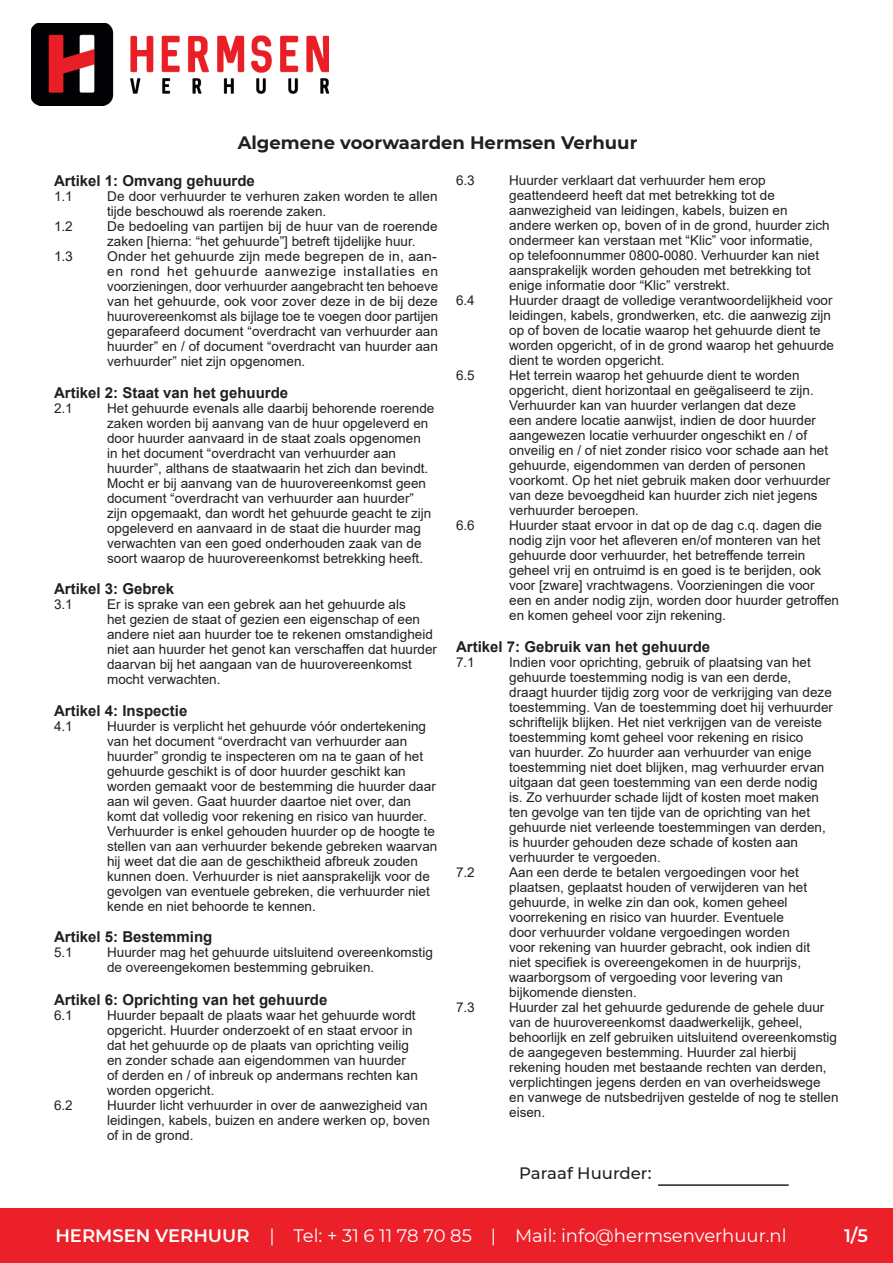
<style>
.page{position:relative;width:893px;height:1263px;background:#fff}
.page>*{position:absolute;margin:0;border:0;box-sizing:border-box;transform-origin:0 0}
.t1{font:18px "Montserrat";color:#fff}
.t2{font:700 18px "Montserrat";color:#231f20}
.t3{font:600 18px "Montserrat";color:#fff}
.t4{font:500 16.5px "Montserrat";color:#231f20}
.t5{font:700 15px "Arial";color:#231f20}
.t6{font:13.5px/15px "Arial";color:#231f20}
.s1{font-weight:600}
</style>
<div class="page">
<img style="left:31px;top:23px;width:298px;height:83px">
<div style="left:0;top:1209px;width:893px;height:54px;background:#eb2028"></div>
<hr style="left:658px;top:1184px;width:131px;height:2px;background:#231f20">
<h1 class="t2" style="left:238px;top:130px;width:401px">Algemene voorwaarden Hermsen Verhuur</h1>
<p class="t5" style="left:54px;top:170px;width:202px">Artikel 1: Omvang gehuurde</p>
<p class="t6" style="left:54px;top:189px;width:20px">1.1</p>
<p class="t6" style="left:107px;top:189px;width:332px">De door verhuurder te verhuren zaken worden te allen tijde beschouwd als roerende zaken.</p>
<p class="t6" style="left:54px;top:219px;width:20px">1.2</p>
<p class="t6" style="left:107px;top:219px;width:332px">De bedoeling van partijen bij de huur van de roerende zaken [hierna: “het gehuurde”] betreft tijdelijke huur.</p>
<p class="t6" style="left:54px;top:249px;width:20px">1.3</p>
<p class="t6" style="left:107px;top:249px;width:332px;text-align:justify">Onder het gehuurde zijn mede begrepen de in, aan&shy;en rond het gehuurde aanwezige installaties en voorzieningen, door verhuurder aangebracht ten behoeve van het gehuurde, ook voor zover deze in de bij deze huurovereenkomst als bijlage toe te voegen door partijen geparafeerd document “overdracht van verhuurder aan huurder” en / of document “overdracht van huurder aan verhuurder” niet zijn opgenomen.</p>
<p class="t5" style="left:54px;top:382px;width:236px">Artikel 2: Staat van het gehuurde</p>
<p class="t6" style="left:54px;top:400px;width:20px">2.1</p>
<p class="t6" style="left:107px;top:400px;width:329px">Het gehuurde evenals alle daarbij behorende roerende zaken worden bij aanvang van de huur opgeleverd en door huurder aanvaard in de staat zoals opgenomen in het document “overdracht van verhuurder aan huurder”, althans de staatwaarin het zich dan bevindt.<br>Mocht er bij aanvang van de huurovereenkomst geen document “overdracht van verhuurder aan huurder” zijn opgemaakt, dan wordt het gehuurde geacht te zijn opgeleverd en aanvaard in de staat die huurder mag verwachten van een goed onderhouden zaak van de soort waarop de huurovereenkomst betrekking heeft.</p>
<p class="t5" style="left:54px;top:578px;width:122px">Artikel 3: Gebrek</p>
<p class="t6" style="left:54px;top:597px;width:20px">3.1</p>
<p class="t6" style="left:107px;top:597px;width:331px">Er is sprake van een gebrek aan het gehuurde als<br>het gezien de staat of gezien een eigenschap of een andere niet aan huurder toe te rekenen omstandigheid niet aan huurder het genot kan verschaffen dat huurder daarvan bij het aangaan van de huurovereenkomst mocht verwachten.</p>
<p class="t5" style="left:54px;top:700px;width:135px">Artikel 4: Inspectie</p>
<p class="t6" style="left:54px;top:718px;width:20px">4.1</p>
<p class="t6" style="left:107px;top:718px;width:332px">Huurder is verplicht het gehuurde vóór ondertekening van het document “overdracht van verhuurder aan huurder” grondig te inspecteren om na te gaan of het gehuurde geschikt is of door huurder geschikt kan worden gemaakt voor de bestemming die huurder daar aan wil geven. Gaat huurder daartoe niet over, dan komt dat volledig voor rekening en risico van huurder.<br>Verhuurder is enkel gehouden huurder op de hoogte te stellen van aan verhuurder bekende gebreken waarvan hij weet dat die aan de geschiktheid afbreuk zouden kunnen doen. Verhuurder is niet aansprakelijk voor de gevolgen van eventuele gebreken, die verhuurder niet kende en niet behoorde te kennen.</p>
<p class="t5" style="left:54px;top:926px;width:160px">Artikel 5: Bestemming</p>
<p class="t6" style="left:54px;top:945px;width:20px">5.1</p>
<p class="t6" style="left:107px;top:945px;width:327px">Huurder mag het gehuurde uitsluitend overeenkomstig de overeengekomen bestemming gebruiken.</p>
<p class="t5" style="left:54px;top:989px;width:275px">Artikel 6: Oprichting van het gehuurde</p>
<p class="t6" style="left:54px;top:1008px;width:20px">6.1</p>
<p class="t6" style="left:107px;top:1008px;width:312px">Huurder bepaalt de plaats waar het gehuurde wordt opgericht. Huurder onderzoekt of en staat ervoor in dat het gehuurde op de plaats van oprichting veilig en zonder schade aan eigendommen van huurder of derden en / of inbreuk op andermans rechten kan worden opgericht.</p>
<p class="t6" style="left:54px;top:1098px;width:20px">6.2</p>
<p class="t6" style="left:107px;top:1098px;width:324px">Huurder licht verhuurder in over de aanwezigheid van leidingen, kabels, buizen en andere werken op, boven of in de grond.</p>
<p class="t6" style="left:456px;top:173px;width:20px">6.3</p>
<p class="t6" style="left:509px;top:173px;width:322px">Huurder verklaart dat verhuurder hem erop geattendeerd heeft dat met betrekking tot de aanwezigheid van leidingen, kabels, buizen en andere werken op, boven of in de grond, huurder zich ondermeer kan verstaan met “Klic” voor informatie, op telefoonnummer 0800-0080. Verhuurder kan niet aansprakelijk worden gehouden met betrekking tot enige informatie door “Klic” verstrekt.</p>
<p class="t6" style="left:456px;top:293px;width:20px">6.4</p>
<p class="t6" style="left:509px;top:293px;width:326px">Huurder draagt de volledige verantwoordelijkheid voor leidingen, kabels, grondwerken, etc. die aanwezig zijn op of boven de locatie waarop het gehuurde dient te worden opgericht, of in de grond waarop het gehuurde dient te worden opgericht.</p>
<p class="t6" style="left:456px;top:368px;width:20px">6.5</p>
<p class="t6" style="left:509px;top:368px;width:323px">Het terrein waarop het gehuurde dient te worden opgericht, dient horizontaal en geëgaliseerd te zijn.<br>Verhuurder kan van huurder verlangen dat deze<br>een andere locatie aanwijst, indien de door huurder aangewezen locatie verhuurder ongeschikt en / of onveilig en / of niet zonder risico voor schade aan het gehuurde, eigendommen van derden of personen voorkomt. Op het niet gebruik maken door verhuurder van deze bevoegdheid kan huurder zich niet jegens verhuurder beroepen.</p>
<p class="t6" style="left:456px;top:518px;width:20px">6.6</p>
<p class="t6" style="left:509px;top:518px;width:331px">Huurder staat ervoor in dat op de dag c.q. dagen die nodig zijn voor het afleveren en/of monteren van het gehuurde door verhuurder, het betreffende terrein geheel vrij en ontruimd is en goed is te berijden, ook voor [zware] vrachtwagens. Voorzieningen die voor een en ander nodig zijn, worden door huurder getroffen en komen geheel voor zijn rekening.</p>
<p class="t5" style="left:456px;top:636px;width:256px">Artikel 7: Gebruik van het gehuurde</p>
<p class="t6" style="left:456px;top:654px;width:20px">7.1</p>
<p class="t6" style="left:509px;top:654px;width:325px">Indien voor oprichting, gebruik of plaatsing van het gehuurde toestemming nodig is van een derde,<br>draagt huurder tijdig zorg voor de verkrijging van deze toestemming. Van de toestemming doet hij verhuurder schriftelijk blijken. Het niet verkrijgen van de vereiste toestemming komt geheel voor rekening en risico<br>van huurder. Zo huurder aan verhuurder van enige toestemming niet doet blijken, mag verhuurder ervan uitgaan dat geen toestemming van een derde nodig is. Zo verhuurder schade lijdt of kosten moet maken ten gevolge van ten tijde van de oprichting van het gehuurde niet verleende toestemmingen van derden, is huurder gehouden deze schade of kosten aan verhuurder te vergoeden.</p>
<p class="t6" style="left:456px;top:864px;width:20px">7.2</p>
<p class="t6" style="left:509px;top:864px;width:302px">Aan een derde te betalen vergoedingen voor het plaatsen, geplaatst houden of verwijderen van het gehuurde, in welke zin dan ook, komen geheel voorrekening en risico van huurder. Eventuele door verhuurder voldane vergoedingen worden voor rekening van huurder gebracht, ook indien dit niet specifiek is overeengekomen in de huurprijs, waarborgsom of vergoeding voor levering van bijkomende diensten.</p>
<p class="t6" style="left:456px;top:999px;width:20px">7.3</p>
<p class="t6" style="left:509px;top:999px;width:331px">Huurder zal het gehuurde gedurende de gehele duur van de huurovereenkomst daadwerkelijk, geheel, behoorlijk en zelf gebruiken uitsluitend overeenkomstig de aangegeven bestemming. Huurder zal hierbij rekening houden met bestaande rechten van derden, verplichtingen jegens derden en van overheidswege en vanwege de nutsbedrijven gestelde of nog te stellen eisen.</p>
<p class="t4" style="left:519px;top:1162px;width:134px">Paraaf Huurder:</p>
<h1 class="t1" style="left:55px;top:1223px;width:733px"><span class="s1">HERMSEN VERHUUR</span> | Tel: + 31 6 11 78 70 85 | Mail: info@hermsenverhuur.nl</h1>
<h1 class="t3" style="left:844px;top:1222px;width:26px">1/5</h1>
</div>
